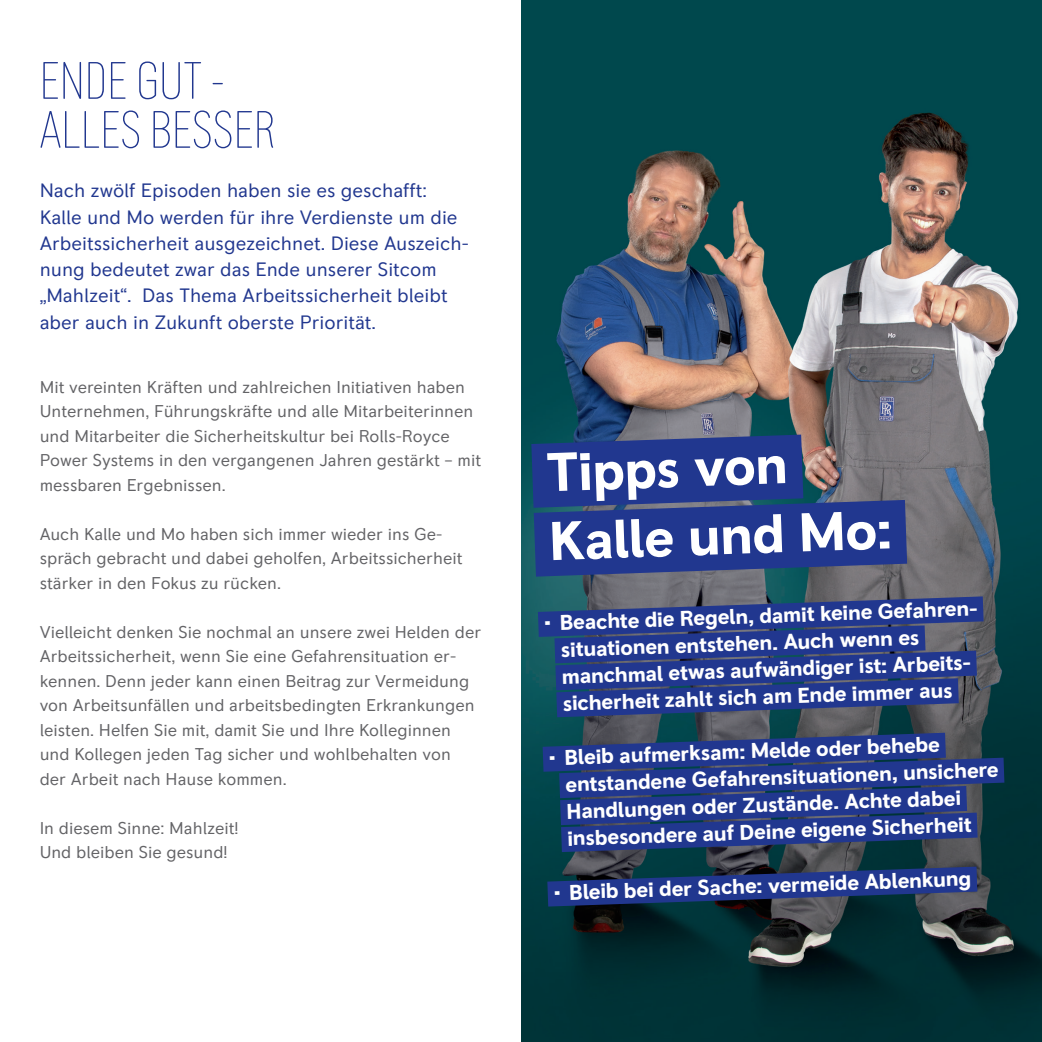
<style>
.page{position:relative;width:1042px;height:1042px;background:#fff}
.page>*{position:absolute;margin:0;border:0;box-sizing:border-box;transform-origin:0 0}
.t1{font:700 54.43px/69px "RR Pioneer";color:#fff}
.t2{font:200 condensed 52.5px/49px "RR Pioneer";color:#21378f}
.t3{font:700 21.35px/26.9px "RR Pioneer";color:#fff}
.t4{font:19.25px/26.2px "RR Pioneer";color:#21378f}
.t5{font:16.97px/24.5px "RR Pioneer";color:#636366}
</style>
<div class="page">
<img style="left:521px;top:0;width:521px;height:1042px">
<svg style="left:521px;top:583px;width:509px;height:337px;background:#233c70"></svg>
<svg style="left:521px;top:400px;width:347px;height:66px;background:#445678"></svg>
<svg style="left:521px;top:466px;width:451px;height:145px;background:#3c4e82"></svg>
<h2 class="t2" style="left:40px;top:56px;width:237px">ENDE GUT -<br>ALLES BESSER</h2>
<p class="t4" style="left:40px;top:178px;width:431px">Nach zwölf Episoden haben sie es geschafft:<br>Kalle und Mo werden für ihre Verdienste um die Arbeitssicherheit ausgezeichnet. Diese Auszeich&shy;nung bedeutet zwar das Ende unserer Sitcom „Mahlzeit“. Das Thema Arbeitssicherheit bleibt aber auch in Zukunft oberste Priorität.</p>
<p class="t5" style="left:40px;top:375px;width:443px">Mit vereinten Kräften und zahlreichen Initiativen haben Unternehmen, Führungskräfte und alle Mitarbeiterinnen und Mitarbeiter die Sicherheitskultur bei Rolls-Royce Power Systems in den vergangenen Jahren gestärkt – mit messbaren Ergebnissen.</p>
<p class="t5" style="left:40px;top:522px;width:424px">Auch Kalle und Mo haben sich immer wieder ins Ge&shy;spräch gebracht und dabei geholfen, Arbeitssicherheit stärker in den Fokus zu rücken.</p>
<p class="t5" style="left:40px;top:620px;width:443px">Vielleicht denken Sie nochmal an unsere zwei Helden der Arbeitssicherheit, wenn Sie eine Gefahrensituation er&shy;kennen. Denn jeder kann einen Beitrag zur Vermeidung von Arbeitsunfällen und arbeitsbedingten Erkrankungen leisten. Helfen Sie mit, damit Sie und Ihre Kolleginnen und Kollegen jeden Tag sicher und wohlbehalten von der Arbeit nach Hause kommen.</p>
<p class="t5" style="left:40px;top:816px;width:200px">In diesem Sinne: Mahlzeit!<br>Und bleiben Sie gesund!</p>
<h1 class="t1" style="left:546px;top:440px;width:344px;rotate:-2deg">Tipps von<br>Kalle und Mo:</h1>
<p class="t3" style="left:559px;top:610px;width:419px;text-indent:-16px;rotate:-2deg">• Beachte die Regeln, damit keine Gefahren&shy;situationen entstehen. Auch wenn es manchmal etwas aufwändiger ist: Arbeits&shy;sicherheit zahlt sich am Ende immer aus</p>
<p class="t3" style="left:564px;top:744px;width:434px;text-indent:-16px;rotate:-2deg">• Bleib aufmerksam: Melde oder behebe entstandene Gefahrensituationen, unsichere Handlungen oder Zustände. Achte dabei insbesondere auf Deine eigene Sicherheit</p>
<p class="t3" style="left:553px;top:880px;width:419px;rotate:-2deg">• Bleib bei der Sache: vermeide Ablenkung</p>
</div>
